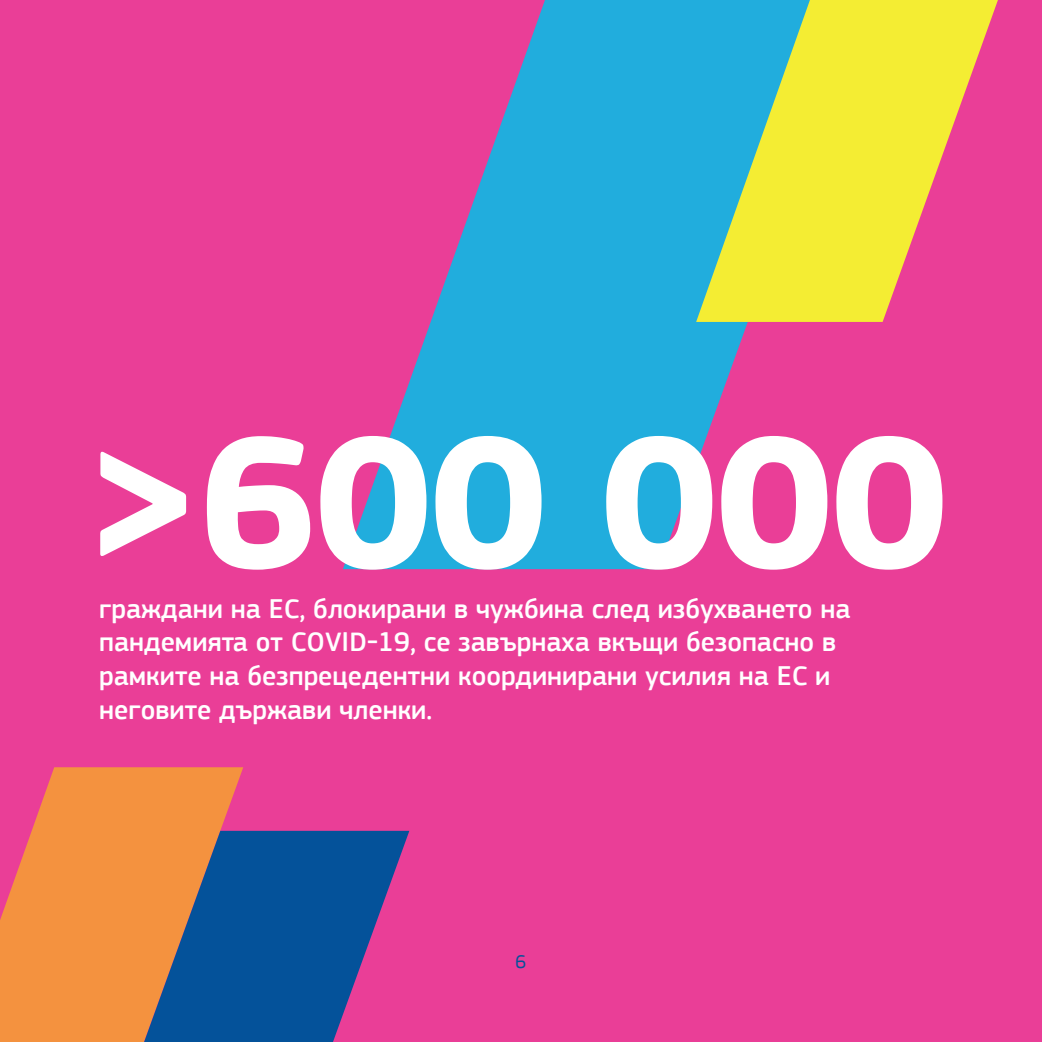
<style>
.page{position:relative;width:1042px;height:1042px;background:#ea3e97}
.page>*{position:absolute;margin:0;border:0;box-sizing:border-box;transform-origin:0 0}
.t1{font:700 196px "PF Square Sans Pro";letter-spacing:-.01em;color:#fff}
.Texte{font:500 28px/33.6px "PF Square Sans Pro";color:#fff}
.t2{font:19.25px "PF Square Sans Pro";color:#04529a}
</style>
<div class="page">
<svg style="left:0;top:767px;width:243px;height:275px;background:#f28848"></svg>
<svg style="left:135px;top:831px;width:274px;height:211px;background:#4d5a89"></svg>
<svg style="left:343px;top:0;width:405px;height:569px;fill:#21addd"></svg>
<svg style="left:696px;top:0;width:302px;height:322px;fill:#f4ed33"></svg>
<p class="t1" style="left:84px;top:385px;width:864px">&gt;600 000</p>
<p class="Texte" style="left:99px;top:592px;width:753px">граждани на ЕС, блокирани в чужбина след избухването на пандемията от COVID-19, се завърнаха вкъщи безопасно в рамките на безпрецедентни координирани усилия на ЕС и неговите държави членки.</p>
<p class="t2" style="left:516px;top:950px;width:12px">6</p>
</div>
